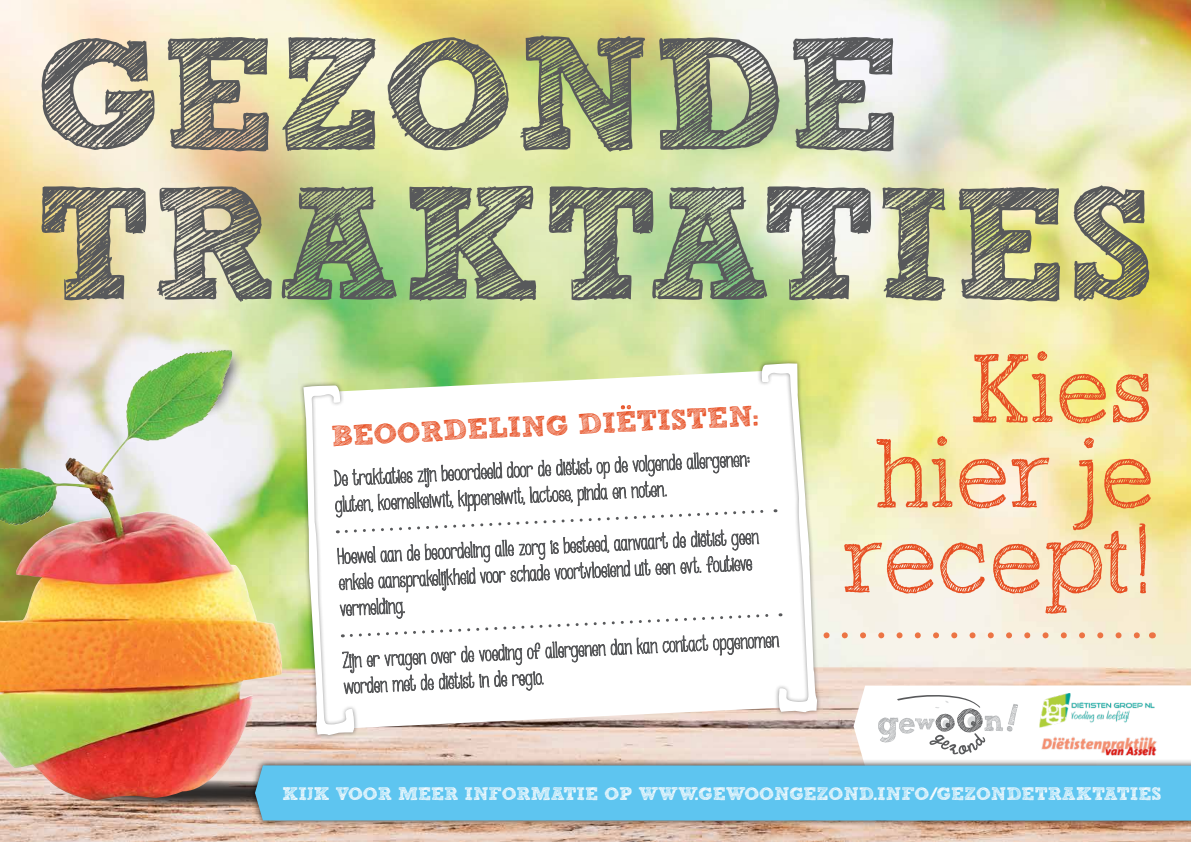
<style>
.page{position:relative;width:1191px;height:842px;background:#fff}
.page>*{position:absolute;margin:0;border:0;box-sizing:border-box;transform-origin:0 0}
.t1{font:700 159.8px/150px "Sketch Block";color:#58595b}
.t2{font:300 100px/85px "Sketch Block";color:#e75024;text-align:right}
.t3{font:700 28.7px "Sketch Block";color:#e75024}
.t4{font:700 18px "Sketch Block";color:#fff}
</style>
<div class="page">
<img style="left:0;top:496px;width:1191px;height:346px">
<img style="left:0;top:0;width:1191px;height:496px">
<img style="left:65px;top:780px;width:283px;height:26px;border-radius:50%">
<div style="left:145px;top:347px;width:102px;height:85px;background:#000;opacity:.75"></div>
<div style="left:0;top:477px;width:7px;height:50px;background:#000;opacity:.75"></div>
<svg style="left:0;top:504px;width:2px;height:6px"></svg>
<img style="left:12px;top:350px;width:211px;height:134px">
<div style="left:249px;top:759px;width:942px;height:68px;background:#000;opacity:.75"></div>
<div style="left:255px;top:765px;width:936px;height:56px;background:#5ec5f0"></div>
<div style="left:299px;top:381px;width:60px;height:359px;background:#000;opacity:.4"></div>
<svg style="left:303px;top:363px;width:888px;height:404px"></svg>
<h1 class="t1" style="left:36px;top:19px;width:1120px">GEZONDE<br>TRAKTATIES</h1>
<h3 class="t3" style="left:330px;top:419px;width:430px;rotate:-3deg">BEOORDELING DIETISTEN:</h3>
<h2 class="t2" style="left:842px;top:345px;width:314px">Kies hier je recept!</h2>
<p class="t4" style="left:282px;top:783px;width:880px">KIJK VOOR MEER INFORMATIE OP WWW.GEWOONGEZOND.INFO/GEZONDETRAKTATIES</p>
</div>
